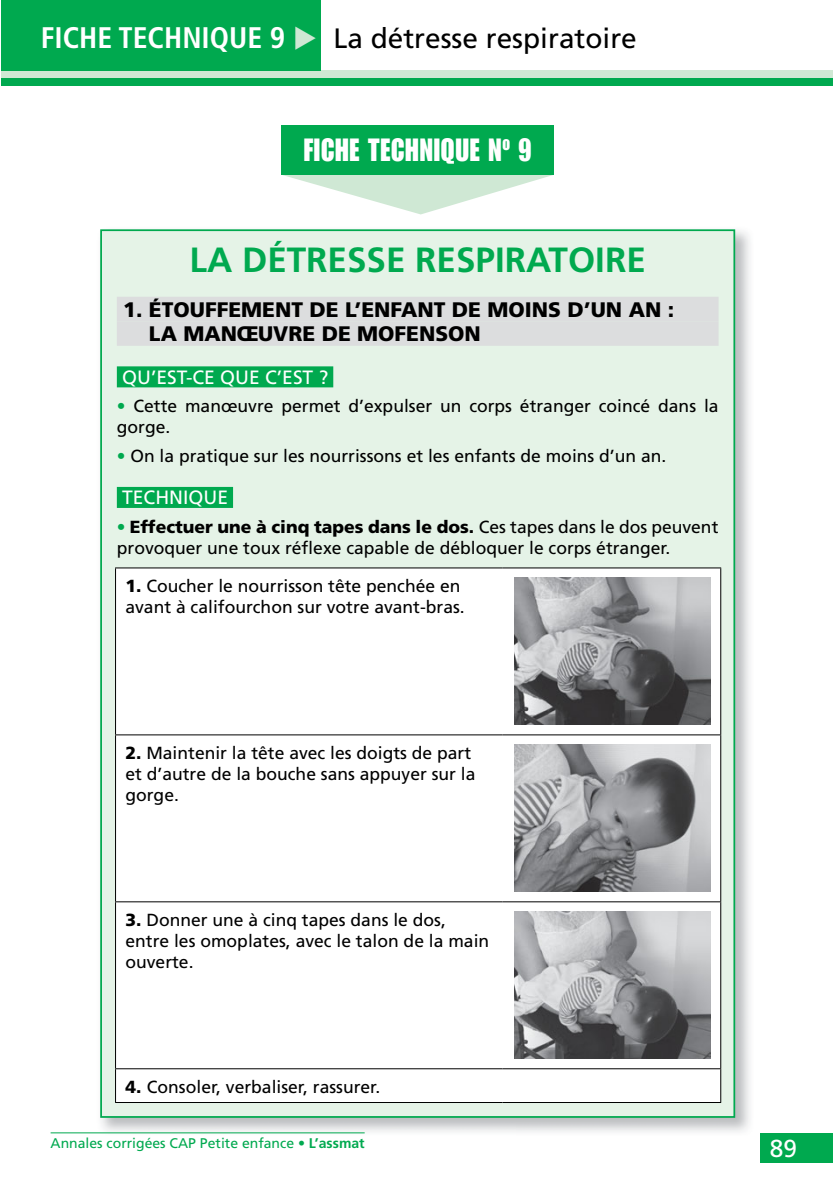
<style>
.page{position:relative;width:833px;height:1192px;background:#fff}
.page>*{position:absolute;margin:0;border:0;box-sizing:border-box;transform-origin:0 0}
.t1{font:700 35px "Frutiger";color:#00a94f}
.t2{font:31.5px "Impact";letter-spacing:.03em;color:#fff;scale:.9 1}
.t3{font:28px "Frutiger";color:#000}
.t4{font:24.5px "Frutiger";color:#fff}
.t5{font:900 21px/24.5px "Frutiger";color:#000}
.t6{font:19.25px "Frutiger";color:#fff}
.t7{font:17.5px/21px "Frutiger";color:#000}
.t8{font:14px "Frutiger";color:#00a94f}
.s1{font-weight:700;font-stretch:condensed;font-size:29.75px;color:#fff}
.s2{color:#cfe8d4}
.s3{color:#00a94f}
.s4{font-weight:900}
.s5{font-weight:700}
</style>
<div class="page">
<div style="left:760px;top:1132px;width:73px;height:30px;background:#00a94f"></div>
<div style="left:1px;top:78px;width:832px;height:7px;background:#00a94f"></div>
<div style="left:1px;top:70px;width:832px;height:8px;background:#cfe8d4"></div>
<div style="left:1px;top:0;width:320px;height:70px;background:#00a94f"></div>
<img style="left:97px;top:229px;width:653px;height:905px">
<div style="left:101px;top:230px;width:633px;height:886px;background:#e5f3e7"></div>
<div style="left:117px;top:297px;width:602px;height:24px;background:#dcddde"></div>
<div style="left:117px;top:321px;width:602px;height:25px;background:#dcddde"></div>
<div style="left:117px;top:366px;width:216px;height:21px;background:#00a94f"></div>
<div style="left:117px;top:487px;width:116px;height:21px;background:#00a94f"></div>
<svg style="left:283px;top:175px;width:270px;height:39px"></svg>
<div style="left:281px;top:125px;width:273px;height:50px;background:#00a94f"></div>
<div style="left:116px;top:568px;width:604px;height:533px;background:#fff"></div>
<hr style="left:115px;top:1069px;width:1px;height:32px;background:#000">
<hr style="left:720px;top:1069px;width:1px;height:32px;background:#000">
<hr style="left:115px;top:1101px;width:387px;height:1px;background:#000">
<hr style="left:502px;top:1101px;width:219px;height:1px;background:#000">
<hr style="left:115px;top:567px;width:387px;height:1px;background:#000">
<hr style="left:115px;top:568px;width:1px;height:166px;background:#000">
<hr style="left:502px;top:567px;width:219px;height:1px;background:#000">
<hr style="left:720px;top:568px;width:1px;height:166px;background:#000">
<hr style="left:115px;top:734px;width:387px;height:1px;background:#000">
<hr style="left:115px;top:735px;width:1px;height:166px;background:#000">
<hr style="left:502px;top:734px;width:219px;height:1px;background:#000">
<hr style="left:720px;top:735px;width:1px;height:166px;background:#000">
<hr style="left:115px;top:901px;width:387px;height:1px;background:#000">
<hr style="left:115px;top:902px;width:1px;height:166px;background:#000">
<hr style="left:502px;top:901px;width:219px;height:1px;background:#000">
<hr style="left:720px;top:902px;width:1px;height:166px;background:#000">
<hr style="left:115px;top:1068px;width:387px;height:1px;background:#000">
<hr style="left:502px;top:1068px;width:219px;height:1px;background:#000">
<img style="left:515px;top:578px;width:196px;height:147px">
<img style="left:515px;top:744px;width:196px;height:147px">
<img style="left:515px;top:911px;width:196px;height:147px">
<hr style="left:51px;top:1132px;width:314px;height:1px;background:#00a94f">
<h3 class="t3" style="left:41px;top:22px;width:598px"><span class="s1">FICHE TECHNIQUE 9</span> <span class="s2">◆</span> La détresse respiratoire</h3>
<h2 class="t2" style="left:304px;top:131px;width:255px">FICHE TECHNIQUE N<sup>o</sup> 9</h2>
<h1 class="t1" style="left:190px;top:239px;width:458px">LA DÉTRESSE RESPIRATOIRE</h1>
<p class="t5" style="left:149px;top:297px;width:527px;text-indent:-26px">1. ÉTOUFFEMENT DE L’ENFANT DE MOINS D’UN AN :<br>LA MANŒUVRE DE MOFENSON</p>
<p class="t6" style="left:122px;top:366px;width:208px">QU’EST-CE QUE C’EST ?</p>
<p class="t7" style="left:117px;top:395px;width:603px"><span class="s3">•</span> Cette manœuvre permet d’expulser un corps étranger coincé dans la gorge.</p>
<p class="t7" style="left:117px;top:445px;width:551px"><span class="s3">•</span> On la pratique sur les nourrissons et les enfants de moins d’un an.</p>
<p class="t6" style="left:122px;top:486px;width:107px">TECHNIQUE</p>
<p class="t7" style="left:117px;top:516px;width:603px"><span class="s3">•</span> <span class="s4">Effectuer une à cinq tapes dans le dos.</span> Ces tapes dans le dos peuvent provoquer une toux réflexe capable de débloquer le corps étranger.</p>
<p class="t7" style="left:125px;top:575px;width:341px"><span class="s4">1.</span> Coucher le nourrisson tête penchée en avant à califourchon sur votre avant-bras.</p>
<p class="t7" style="left:125px;top:742px;width:352px"><span class="s4">2.</span> Maintenir la tête avec les doigts de part et d’autre de la bouche sans appuyer sur la gorge.</p>
<p class="t7" style="left:125px;top:909px;width:365px"><span class="s4">3.</span> Donner une à cinq tapes dans le dos, entre les omoplates, avec le talon de la main ouverte.</p>
<p class="t7" style="left:125px;top:1075px;width:256px"><span class="s4">4.</span> Consoler, verbaliser, rassurer.</p>
<p class="t8" style="left:51px;top:1134px;width:316px">Annales corrigées CAP Petite enfance • <span class="s5">L’assmat</span></p>
<h3 class="t4" style="left:770px;top:1133px;width:29px">89</h3>
</div>
